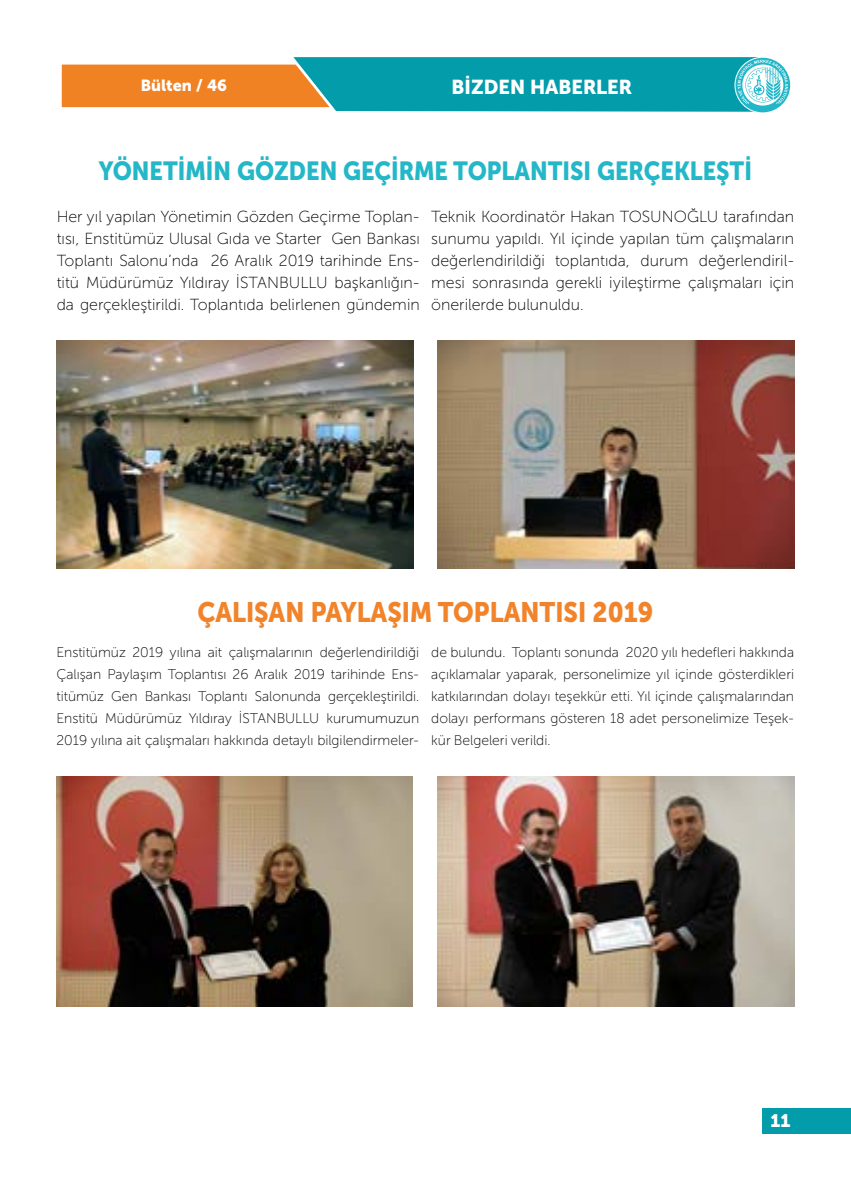
<style>
.page{position:relative;width:851px;height:1191px;background:#fff}
.page>*{position:absolute;margin:0;border:0;box-sizing:border-box;transform-origin:0 0}
.t1{font:28px "Museo Sans Cyrl 900";color:#f1842b;scale:.9 1}
.t2{font:26px "Museo Sans Cyrl 900";color:#23b7c8;scale:.9 1}
.t3{font:20px "Museo Sans Cyrl 900";color:#fff}
.t4{font:18px "Museo Sans Cyrl 900";color:#fff}
.t5{font:16px/22px "Museo Sans Cyrl 100";color:#000;text-align:justify}
.t6{font:16px "Museo Sans Cyrl 900";color:#fff}
.t7{font:14px/22px "Museo Sans Cyrl 100";color:#000;text-align:justify}
</style>
<div class="page">
<svg style="left:61px;top:57px;width:729px;height:55px;background:#62a291"></svg>
<div style="left:762px;top:1108px;width:88px;height:26px;background:#039caa"></div>
<img style="left:57px;top:340px;width:356px;height:228px">
<img style="left:57px;top:777px;width:356px;height:229px">
<img style="left:437px;top:340px;width:357px;height:228px">
<img style="left:437px;top:777px;width:357px;height:229px">
<p class="t6" style="left:141px;top:76px;width:88px">Bülten / 46</p>
<h3 class="t3" style="left:451px;top:75px;width:182px">BİZDEN HABERLER</h3>
<h2 class="t2" style="left:99px;top:156px;width:727px">YÖNETİMİN GÖZDEN GEÇİRME TOPLANTISI GERÇEKLEŞTİ</h2>
<p class="t5" style="left:57px;top:205px;width:364px">Her yıl yapılan Yönetimin Gözden Geçirme Toplan&shy;tısı, Enstitümüz Ulusal Gıda ve Starter Gen Bankası Toplantı Salonu’nda 26 Aralık 2019 tarihinde Ens&shy;titü Müdürümüz Yıldıray İSTANBULLU başkanlığın&shy;da gerçekleştirildi. Toplantıda belirlenen gündemin</p>
<p class="t5" style="left:431px;top:205px;width:364px">Teknik Koordinatör Hakan TOSUNOĞLU tarafından sunumu yapıldı. Yıl içinde yapılan tüm çalışmaların değerlendirildiği toplantıda, durum değerlendiril&shy;mesi sonrasında gerekli iyileştirme çalışmaları için önerilerde bulunuldu.</p>
<h1 class="t1" style="left:197px;top:596px;width:508px">ÇALIŞAN PAYLAŞIM TOPLANTISI 2019</h1>
<p class="t7" style="left:56px;top:641px;width:364px">Enstitümüz 2019 yılına ait çalışmalarının değerlendirildiği Çalışan Paylaşım Toplantısı 26 Aralık 2019 tarihinde Ens&shy;titümüz Gen Bankası Toplantı Salonunda gerçekleştirildi.<br>Enstitü Müdürümüz Yıldıray İSTANBULLU kurumumuzun 2019 yılına ait çalışmaları hakkında detaylı bilgilendirmeler-</p>
<p class="t7" style="left:431px;top:641px;width:364px">de bulundu. Toplantı sonunda 2020 yılı hedefleri hakkında açıklamalar yaparak, personelimize yıl içinde gösterdikleri katkılarından dolayı teşekkür etti. Yıl içinde çalışmalarından dolayı performans gösteren 18 adet personelimize Teşek&shy;kür Belgeleri verildi.</p>
<p class="t4" style="left:770px;top:1110px;width:21px">11</p>
</div>
